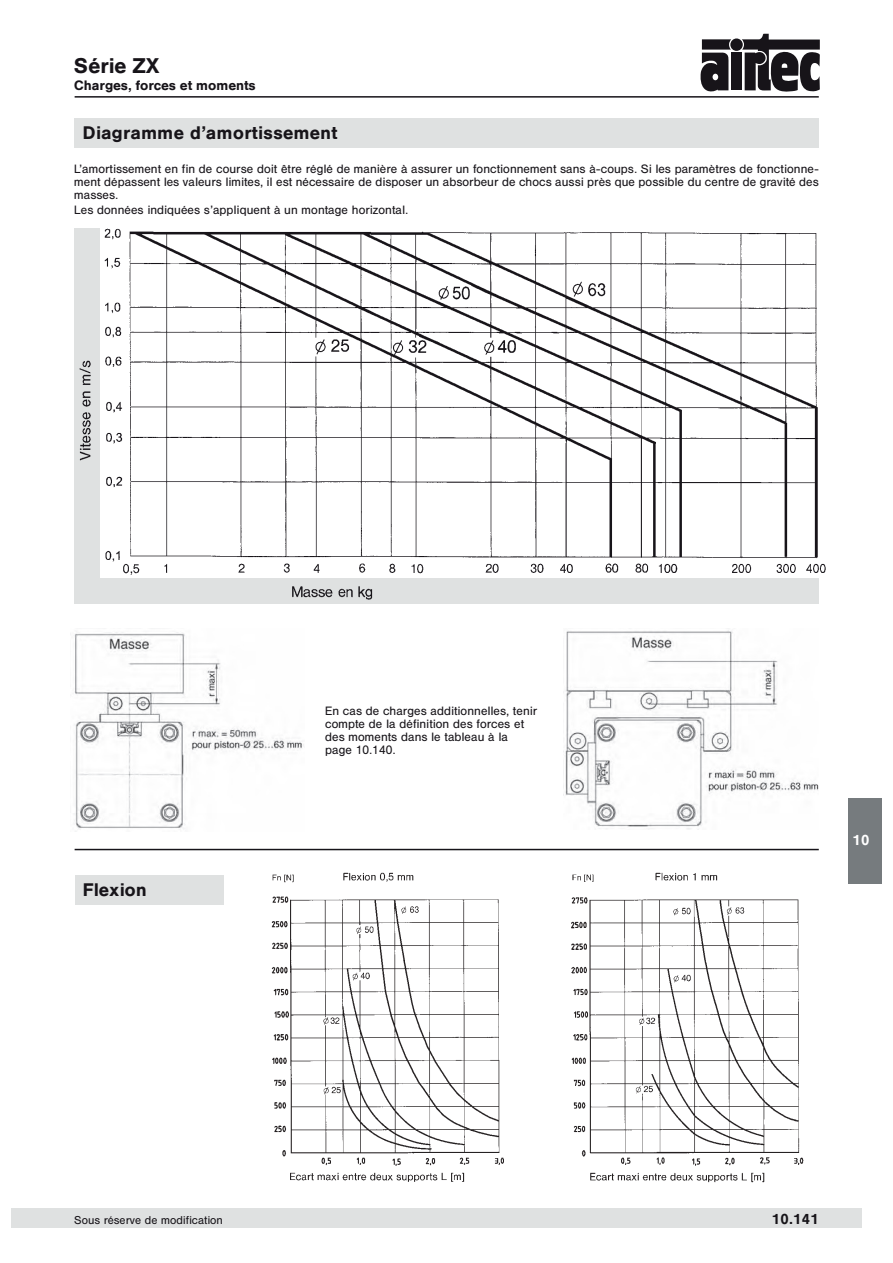
<style>
.page{position:relative;width:893px;height:1263px;background:#fff}
.page>*{position:absolute;margin:0;border:0;box-sizing:border-box;transform-origin:0 0}
.t1{font:21px "Hel Med";letter-spacing:.025em;color:#171419}
.t2{font:18px "Hel Med";letter-spacing:.04em;color:#171419}
.t3{font:14.25px "Hel Med";color:#171419}
.t4{font:14.25px "Hel Med";color:#fff}
.t5{font:13.5px "Hel Med";letter-spacing:.025em;color:#171419}
.t6{font:12px/12.8px "Hel Reg";letter-spacing:.035em;color:#171419;text-align:justify}
.t7{font:11.25px "Hel Reg";letter-spacing:.035em;color:#171419}
</style>
<div class="page">
<div style="left:848px;top:798px;width:34px;height:85px;background:#767b7e"></div>
<div style="left:730px;top:38px;width:13px;height:13px;background:#171419;border-radius:50%"></div>
<div style="left:731px;top:53px;width:11px;height:37px;background:#171419"></div>
<svg style="left:700px;top:39px;width:31px;height:53px"></svg>
<svg style="left:742px;top:34px;width:78px;height:58px"></svg>
<div style="left:11px;top:1209px;width:850px;height:19px;background:#dfe1e1"></div>
<div style="left:75px;top:875px;width:148px;height:30px;background:#dfe1e1"></div>
<img style="left:271px;top:872px;width:233px;height:310px">
<img style="left:571px;top:872px;width:233px;height:311px">
<div style="left:75px;top:118px;width:744px;height:30px;background:#dfe1e1"></div>
<div style="left:100px;top:578px;width:719px;height:26px;background:#dfe1e1"></div>
<img style="left:74px;top:228px;width:752px;height:375px">
<img style="left:74px;top:628px;width:230px;height:201px">
<img style="left:565px;top:628px;width:254px;height:201px">
<hr style="left:75px;top:849px;width:744px;height:1px;background:#171419">
<hr style="left:75px;top:96px;width:744px;height:2px;background:#171419">
<h1 class="t1" style="left:75px;top:54px;width:87px">Série ZX</h1>
<p class="t5" style="left:75px;top:78px;width:183px">Charges, forces et moments</p>
<h2 class="t2" style="left:83px;top:122px;width:256px">Diagramme d’amortissement</h2>
<p class="t6" style="left:75px;top:163px;width:746px">L’amortissement en fin de course doit être réglé de manière à assurer un fonctionnement sans à-coups. Si les paramètres de fonctionne&shy;ment dépassent les valeurs limites, il est nécessaire de disposer un absorbeur de chocs aussi près que possible du centre de gravité des masses.</p>
<p class="t6" style="left:75px;top:203px;width:335px">Les données indiquées s’appliquent à un montage horizontal.</p>
<h2 class="t2" style="left:83px;top:879px;width:65px">Flexion</h2>
<p class="t6" style="left:325px;top:705px;width:213px;text-align:left">En cas de charges additionnelles, tenir compte de la définition des forces et des moments dans le tableau à la page 10.140.</p>
<p class="t7" style="left:75px;top:1214px;width:150px">Sous réserve de modification</p>
<p class="t4" style="left:853px;top:831px;width:18px">10</p>
<p class="t3" style="left:772px;top:1210px;width:48px">10.141</p>
</div>
